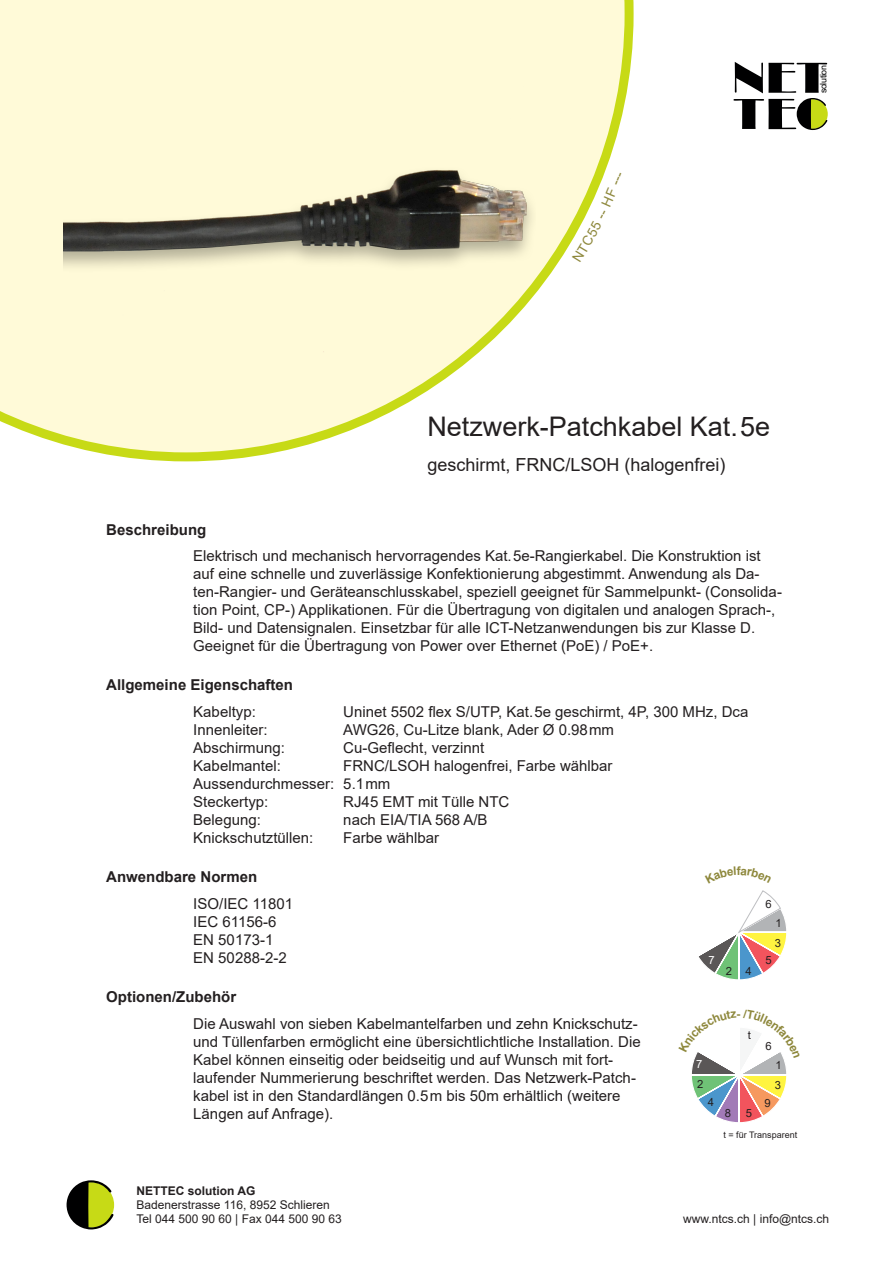
<style>
.page{position:relative;width:893px;height:1263px;background:#fff}
.page>*{position:absolute;margin:0;border:0;box-sizing:border-box;transform-origin:0 0}
.t1{font:27px "Arial";color:#231f20}
.t2{font:18px "Arial";color:#231f20}
.text{font:15px/18px "Arial";color:#231f20}
.text_optionen{font:15px/18px "Arial";color:#231f20}
.titel{font:700 15px "Arial";color:#231f20}
.t3{font:12px/14.4px "Arial";color:#231f20}
.t4{font:700 12px "Arial";color:#231f20}
.Absatzformat_1{font:11.25px "Arial";color:#231f20}
.Absatzformat_1-2{font:11.25px "Arial";color:#fff}
.Absatzformat_1-3{font:9px "Arial";color:#231f20}
.t5{font:8.85px "Arial";letter-spacing:-.05em;color:#000001}
</style>
<div class="page">
<svg style="left:733px;top:62px;width:94px;height:68px"></svg>
<svg style="left:0;top:0;width:634px;height:461px"></svg>
<svg style="left:67px;top:1180px;width:46px;height:49px"></svg>
<img style="left:64px;top:48px;width:472px;height:341px">
<svg style="left:572px;top:172px;width:49px;height:90px"></svg>
<svg style="left:699px;top:890px;width:88px;height:90px"></svg>
<svg style="left:692px;top:1052px;width:95px;height:71px"></svg>
<p class="t5" style="left:817px;top:93px;width:29px;rotate:-90deg">solution</p>
<p class="t1" style="left:427px;top:408px;width:344px">Netzwerk-Patchkabel Kat. 5e</p>
<p class="t2" style="left:427px;top:452px;width:300px">geschirmt, FRNC/LSOH (halogenfrei)</p>
<p class="titel" style="left:106px;top:519px;width:102px">Beschreibung</p>
<p class="text" style="left:193px;top:547px;width:590px">Elektrisch und mechanisch hervorragendes Kat. 5e-Rangierkabel. Die Konstruktion ist auf eine schnelle und zuverlässige Konfektionierung abgestimmt. Anwendung als Da&shy;ten-Rangier- und Geräteanschlusskabel, speziell geeignet für Sammelpunkt- (Consolida&shy;tion Point, CP-) Applikationen. Für die Übertragung von digitalen und analogen Sprach-, Bild- und Datensignalen. Einsetzbar für alle ICT-Netzanwendungen bis zur Klasse D.<br>Geeignet für die Übertragung von Power over Ethernet (PoE) / PoE+.</p>
<p class="titel" style="left:106px;top:675px;width:188px">Allgemeine Eigenschaften</p>
<p class="text" style="left:193px;top:703px;width:64px">Kabeltyp:</p>
<p class="text" style="left:343px;top:703px;width:407px">Uninet 5502 flex S/UTP, Kat. 5e geschirmt, 4P, 300 MHz, Dca</p>
<p class="text" style="left:193px;top:721px;width:76px">Innenleiter:</p>
<p class="text" style="left:343px;top:721px;width:272px">AWG26, Cu-Litze blank, Ader Ø 0.98 mm</p>
<p class="text" style="left:193px;top:739px;width:93px">Abschirmung:</p>
<p class="text" style="left:343px;top:739px;width:142px">Cu-Geflecht, verzinnt</p>
<p class="text" style="left:193px;top:757px;width:89px">Kabelmantel:</p>
<p class="text" style="left:343px;top:757px;width:271px">FRNC/LSOH halogenfrei, Farbe wählbar</p>
<p class="text" style="left:193px;top:775px;width:199px">Aussendurchmesser: 5.1 mm</p>
<p class="text" style="left:193px;top:793px;width:77px">Steckertyp:</p>
<p class="text" style="left:343px;top:793px;width:168px">RJ45 EMT mit Tülle NTC</p>
<p class="text" style="left:193px;top:811px;width:69px">Belegung:</p>
<p class="text" style="left:343px;top:811px;width:146px">nach EIA/TIA 568 A/B</p>
<p class="text" style="left:193px;top:829px;width:122px">Knickschutztüllen:</p>
<p class="text" style="left:343px;top:829px;width:97px">Farbe wählbar</p>
<p class="titel" style="left:106px;top:866px;width:152px">Anwendbare Normen</p>
<p class="text" style="left:193px;top:894px;width:101px">ISO/IEC 11801</p>
<p class="text" style="left:193px;top:912px;width:85px">IEC 61156-6</p>
<p class="text" style="left:193px;top:930px;width:82px">EN 50173-1</p>
<p class="text" style="left:193px;top:948px;width:95px">EN 50288-2-2</p>
<p class="titel" style="left:106px;top:986px;width:132px">Optionen/Zubehör</p>
<p class="text_optionen" style="left:193px;top:1014px;width:449px">Die Auswahl von sieben Kabelmantelfarben und zehn Knickschutz&shy;und Tüllenfarben ermöglicht eine übersichtlichtliche Installation. Die Kabel können einseitig oder beidseitig und auf Wunsch mit fort&shy;laufender Nummerierung beschriftet werden. Das Netzwerk-Patch&shy;kabel ist in den Standardlängen 0.5 m bis 50m erhältlich (weitere Längen auf Anfrage).</p>
<p class="Absatzformat_1" style="left:765px;top:896px;width:8px">6</p>
<p class="Absatzformat_1" style="left:776px;top:915px;width:8px">1</p>
<p class="Absatzformat_1" style="left:775px;top:935px;width:8px">3</p>
<p class="Absatzformat_1-2" style="left:708px;top:952px;width:8px">7</p>
<p class="Absatzformat_1" style="left:765px;top:952px;width:8px">5</p>
<p class="Absatzformat_1" style="left:726px;top:963px;width:8px">2</p>
<p class="Absatzformat_1" style="left:746px;top:963px;width:8px">4</p>
<p class="Absatzformat_1" style="left:748px;top:1028px;width:5px">t</p>
<p class="Absatzformat_1" style="left:765px;top:1038px;width:8px">6</p>
<p class="Absatzformat_1-2" style="left:696px;top:1056px;width:8px">7</p>
<p class="Absatzformat_1" style="left:776px;top:1057px;width:8px">1</p>
<p class="Absatzformat_1" style="left:775px;top:1077px;width:8px">3</p>
<p class="Absatzformat_1" style="left:697px;top:1077px;width:8px">2</p>
<p class="Absatzformat_1" style="left:708px;top:1094px;width:8px">4</p>
<p class="Absatzformat_1" style="left:765px;top:1095px;width:8px">9</p>
<p class="Absatzformat_1" style="left:725px;top:1106px;width:8px">8</p>
<p class="Absatzformat_1" style="left:746px;top:1106px;width:8px">5</p>
<p class="Absatzformat_1-3" style="left:723px;top:1129px;width:75px">t = für Transparent</p>
<p class="t4" style="left:136px;top:1182px;width:120px">NETTEC solution AG</p>
<p class="t3" style="left:136px;top:1197px;width:207px">Badenerstrasse 116, 8952 Schlieren<br>Tel 044 500 90 60 | Fax 044 500 90 63</p>
<p class="t3" style="left:683px;top:1212px;width:148px">www.ntcs.ch | info@ntcs.ch</p>
</div>
